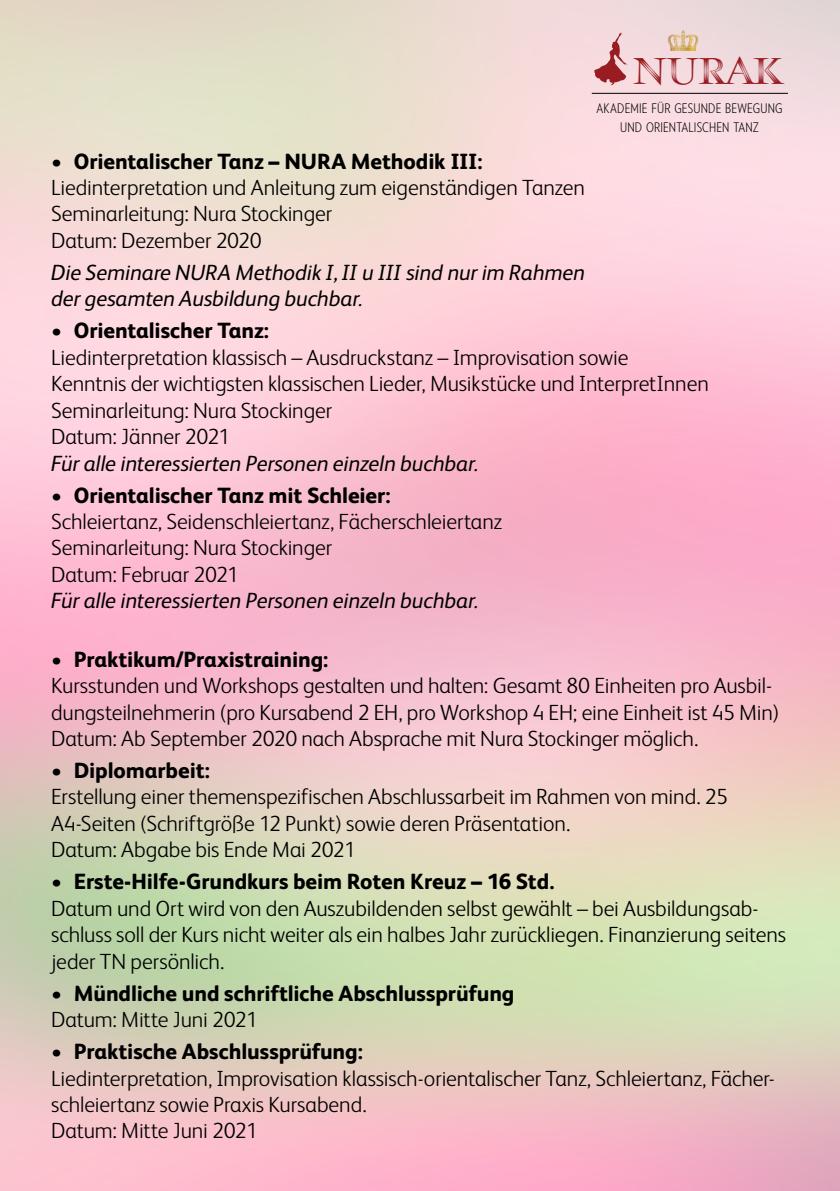
<style>
.page{position:relative;width:840px;height:1191px;background:#fff}
.page>*{position:absolute;margin:0;border:0;box-sizing:border-box;transform-origin:0 0}
.t1{font:33.8px "Palace";letter-spacing:-.045em;color:#981c21}
.Fliesst_11pt-reg{font:300 22px/26.4px "FS Albert";letter-spacing:-.005em;color:#000}
.Seminartitel{font:800 22px "FS Albert";letter-spacing:-.005em;color:#000}
.Fliesst_11pt-reg-2{font:italic 22px/26.4px "FS Albert";letter-spacing:-.01em;color:#000}
.t2{font:300 13.2px/18.8px "Verlag Condensed";letter-spacing:.015em;color:#000;text-align:center}
.s1{font-weight:300;font-style:normal}
</style>
<div class="page">
<img style="left:0;top:0;width:839px;height:1191px">
<hr style="left:591px;top:93px;width:196px;height:1px;background:#000">
<svg style="left:671px;top:30px;width:22px;height:5px"></svg>
<svg style="left:594px;top:32px;width:33px;height:53px"></svg>
<p class="t1" style="left:632px;top:48px;width:153px">NURAK</p>
<p class="t2" style="left:596px;top:99px;width:187px">AKADEMIE FÜR GESUNDE BEWEGUNG<br>UND ORIENTALISCHEN TANZ</p>
<p class="Seminartitel" style="left:51px;top:148px;width:432px">• Orientalischer Tanz – NURA Methodik III:</p>
<p class="Fliesst_11pt-reg" style="left:51px;top:174px;width:535px">Liedinterpretation und Anleitung zum eigenständigen Tanzen<br>Seminarleitung: Nura Stockinger</p>
<p class="Fliesst_11pt-reg" style="left:51px;top:227px;width:212px">Datum: Dezember 2020</p>
<p class="Fliesst_11pt-reg-2" style="left:51px;top:259px;width:535px">Die Seminare NURA Methodik I, II u III sind nur im Rahmen der gesamten Ausbildung buchbar.</p>
<p class="Seminartitel" style="left:51px;top:318px;width:219px">• Orientalischer Tanz:</p>
<p class="Fliesst_11pt-reg" style="left:51px;top:344px;width:578px">Liedinterpretation klassisch – Ausdruckstanz – Improvisation sowie</p>
<p class="Fliesst_11pt-reg" style="left:51px;top:370px;width:659px">Kenntnis der wichtigsten klassischen Lieder, Musikstücke und InterpretInnen</p>
<p class="Fliesst_11pt-reg" style="left:51px;top:397px;width:282px">Seminarleitung: Nura Stockinger</p>
<p class="Fliesst_11pt-reg-2" style="left:51px;top:423px;width:428px"><span class="s1">Datum: Jänner 2021<br></span>Für alle interessierten Personen einzeln buchbar.</p>
<p class="Seminartitel" style="left:51px;top:482px;width:341px">• Orientalischer Tanz mit Schleier:</p>
<p class="Fliesst_11pt-reg" style="left:51px;top:508px;width:452px">Schleiertanz, Seidenschleiertanz, Fächerschleiertanz</p>
<p class="Fliesst_11pt-reg" style="left:51px;top:534px;width:282px">Seminarleitung: Nura Stockinger</p>
<p class="Fliesst_11pt-reg" style="left:51px;top:561px;width:189px">Datum: Februar 2021</p>
<p class="Fliesst_11pt-reg-2" style="left:51px;top:587px;width:428px">Für alle interessierten Personen einzeln buchbar.</p>
<p class="Seminartitel" style="left:51px;top:646px;width:278px">• Praktikum/Praxistraining:</p>
<p class="Fliesst_11pt-reg" style="left:51px;top:672px;width:729px">Kursstunden und Workshops gestalten und halten: Gesamt 80 Einheiten pro Ausbil&shy;dungsteilnehmerin (pro Kursabend 2 EH, pro Workshop 4 EH; eine Einheit ist 45 Min)</p>
<p class="Fliesst_11pt-reg" style="left:51px;top:725px;width:648px">Datum: Ab September 2020 nach Absprache mit Nura Stockinger möglich.</p>
<p class="Seminartitel" style="left:51px;top:757px;width:160px">• Diplomarbeit:</p>
<p class="Fliesst_11pt-reg" style="left:51px;top:783px;width:678px">Erstellung einer themenspezifischen Abschlussarbeit im Rahmen von mind. 25<br>A4-Seiten (Schriftgröße 12 Punkt) sowie deren Präsentation.</p>
<p class="Fliesst_11pt-reg" style="left:51px;top:836px;width:306px">Datum: Abgabe bis Ende Mai 2021</p>
<p class="Seminartitel" style="left:51px;top:869px;width:504px">• Erste-Hilfe-Grundkurs beim Roten Kreuz – 16 Std.</p>
<p class="Fliesst_11pt-reg" style="left:51px;top:895px;width:736px">Datum und Ort wird von den Auszubildenden selbst gewählt – bei Ausbildungsab&shy;schluss soll der Kurs nicht weiter als ein halbes Jahr zurückliegen. Finanzierung seitens jeder TN persönlich.</p>
<p class="Seminartitel" style="left:51px;top:980px;width:464px">• Mündliche und schriftliche Abschlussprüfung</p>
<p class="Fliesst_11pt-reg" style="left:51px;top:1006px;width:208px">Datum: Mitte Juni 2021</p>
<p class="Seminartitel" style="left:51px;top:1038px;width:313px">• Praktische Abschlussprüfung:</p>
<p class="Fliesst_11pt-reg" style="left:51px;top:1064px;width:725px">Liedinterpretation, Improvisation klassisch-orientalischer Tanz, Schleiertanz, Fächer&shy;schleiertanz sowie Praxis Kursabend.</p>
<p class="Fliesst_11pt-reg" style="left:51px;top:1117px;width:208px">Datum: Mitte Juni 2021</p>
</div>
